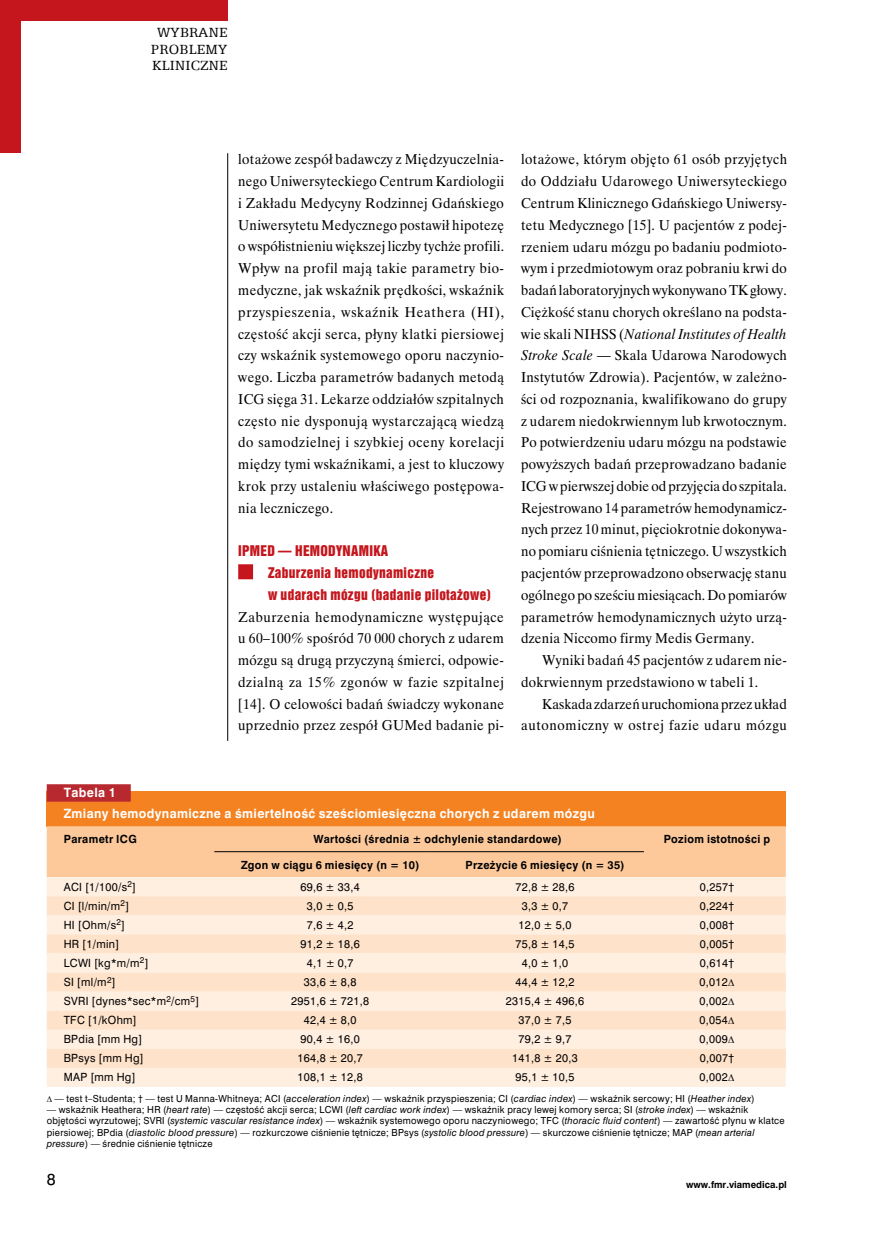
<style>
.page{position:relative;width:872px;height:1234px;background:#fff}
.page>*{position:absolute;margin:0;border:0;box-sizing:border-box;transform-origin:0 0}
.t1{font:15px/16.5px "Egyptian 505 EU";letter-spacing:.015em;color:#000;text-align:center}
.t2{font:15px "Swis 721 PL";color:#000}
.t3{font:14.25px/21.8px "Time Ibis EE";letter-spacing:.025em;color:#000;text-align:justify;scale:.95 1}
.t4{font:14.25px/21.8px "Time Ibis EE";letter-spacing:.005em;color:#000;text-align:right;scale:.95 1}
.t5{font:13.5px/21.8px "Swis 921 EU";letter-spacing:.025em;color:#c4161c}
.t6{font:700 12px/20.4px "Swis 721 PL";letter-spacing:.03em;color:#fff}
.t7{font:10.5px "Swis 721 PL";letter-spacing:.03em;color:#000}
.t8{font:700 10.5px "Swis 721 PL";letter-spacing:.03em;color:#000}
.t9{font:9px/11.1px "Swis 721 PL";letter-spacing:.03em;color:#000}
.t10{font:700 9px "Swis 721 PL";color:#000}
.s1{font-style:italic}
</style>
<div class="page">
<hr style="left:227px;top:153px;width:1px;height:1006px;background:#000">
<div style="left:0;top:0;width:227px;height:21px;background:#c4161c"></div>
<div style="left:0;top:0;width:21px;height:153px;background:#c4161c"></div>
<div style="left:224px;top:740px;width:8px;height:450px;background:#fff"></div>
<div style="left:238px;top:564px;width:15px;height:15px;background:#c4161c"></div>
<div style="left:47px;top:790px;width:739px;height:36px;background:#f58220"></div>
<div style="left:47px;top:826px;width:739px;height:50px;background:#fdc99b"></div>
<div style="left:47px;top:876px;width:739px;height:210px;background:#ffefe1"></div>
<svg style="left:47px;top:896px;width:739px;height:171px;background:#fee7d4"></svg>
<hr style="left:214px;top:851px;width:215px;height:1px;background:#000">
<hr style="left:429px;top:851px;width:215px;height:1px;background:#000">
<div style="left:47px;top:784px;width:84px;height:17px;background:#b8292f"></div>
<p class="t1" style="left:151px;top:24px;width:78px">WYBRANE<br>PROBLEMY<br>KLINICZNE</p>
<p class="t3" style="left:238px;top:148px;width:281px">lotażowe zespół badawczy z Międzyuczelnia&shy;nego Uniwersyteckiego Centrum Kardiologii i Zakładu Medycyny Rodzinnej Gdańskiego Uniwersytetu Medycznego postawił hipotezę o współistnieniu większej liczby tychże profili.<br>Wpływ na profil mają takie parametry bio&shy;medyczne, jak wskaźnik prędkości, wskaźnik przyspieszenia, wskaźnik Heathera (HI), częstość akcji serca, płyny klatki piersiowej czy wskaźnik systemowego oporu naczynio&shy;wego. Liczba parametrów badanych metodą ICG sięga 31. Lekarze oddziałów szpitalnych często nie dysponują wystarczającą wiedzą do samodzielnej i szybkiej oceny korelacji między tymi wskaźnikami, a jest to kluczowy krok przy ustaleniu właściwego postępowa&shy;nia leczniczego.</p>
<p class="t5" style="left:238px;top:539px;width:74px">IPMed — hemod</p>
<p class="t5" style="left:336px;top:539px;width:15px">ynami</p>
<p class="t5" style="left:268px;top:539px;width:225px;text-indent:105px">ka<br>Zaburzenia hemodynamiczne<br>w udarach mózgu (badanie pilotażowe)</p>
<p class="t3" style="left:238px;top:605px;width:281px">Zaburzenia hemodynamiczne występujące u 60–100% spośród 70 000 chorych z udarem mózgu są drugą przyczyną śmierci, odpowie&shy;dzialną za 15% zgonów w fazie szpitalnej [14]. O celowości badań świadczy wykonane uprzednio przez zespół GUMed badanie pi-</p>
<p class="t3" style="left:521px;top:148px;width:281px">lotażowe, którym objęto 61 osób przyjętych do Oddziału Udarowego Uniwersyteckiego Centrum Klinicznego Gdańskiego Uniwersy&shy;tetu Medycznego [15]. U pacjentów z podej&shy;rzeniem udaru mózgu po badaniu podmioto&shy;wym i przedmiotowym oraz pobraniu krwi do badań laboratoryjnych wykonywano TK głowy.<br>Ciężkość stanu chorych określano na podsta&shy;wie skali NIHSS (<span class="s1">National Institutes of Health Stroke Scale</span> — Skala Udarowa Narodowych Instytutów Zdrowia). Pacjentów, w zależno&shy;ści od rozpoznania, kwalifikowano do grupy z udarem niedokrwiennym lub krwotocznym.<br>Po potwierdzeniu udaru mózgu na podstawie powyższych badań przeprowadzano badanie ICG w pierwszej dobie od przyjęcia do szpitala.<br>Rejestrowano 14 parametrów hemodynamicz&shy;nych przez 10 minut, pięciokrotnie dokonywa&shy;no pomiaru ciśnienia tętniczego. U wszystkich pacjentów przeprowadzono obserwację stanu ogólnego po sześciu miesiącach. Do pomiarów parametrów hemodynamicznych użyto urzą&shy;dzenia Niccomo firmy Medis Germany.</p>
<p class="t3" style="left:521px;top:649px;width:281px;text-indent:21px">Wyniki badań 45 pacjentów z udarem nie&shy;dokrwiennym przedstawiono w tabeli 1.</p>
<p class="t4" style="left:521px;top:692px;width:281px">Kaskada zdarzeń uruchomiona przez układ autonomiczny w ostrej fazie udaru mózgu</p>
<p class="t6" style="left:64px;top:782px;width:532px">Tabela 1<br>Zmiany hemodynamiczne a śmiertelność sześciomiesięczna chorych z udarem mózgu</p>
<p class="t8" style="left:64px;top:832px;width:75px">Parametr ICG</p>
<p class="t8" style="left:313px;top:832px;width:250px">Wartości (średnia ± odchylenie standardowe)</p>
<p class="t8" style="left:663px;top:832px;width:108px">Poziom istotności p</p>
<p class="t8" style="left:241px;top:857px;width:180px">Zgon w ciągu 6 miesięcy (n = 10)</p>
<p class="t8" style="left:465px;top:857px;width:161px">Przeżycie 6 miesięcy (n = 35)</p>
<p class="t7" style="left:64px;top:879px;width:74px">ACI [1/100/s<sup>2</sup>]</p>
<p class="t7" style="left:301px;top:879px;width:61px">69,6 ± 33,4</p>
<p class="t7" style="left:515px;top:879px;width:61px">72,8 ± 28,6</p>
<p class="t7" style="left:700px;top:879px;width:36px">0,257†</p>
<p class="t7" style="left:64px;top:898px;width:67px">CI [l/min/m<sup>2</sup>]</p>
<p class="t7" style="left:307px;top:898px;width:48px">3,0 ± 0,5</p>
<p class="t7" style="left:522px;top:898px;width:48px">3,3 ± 0,7</p>
<p class="t7" style="left:700px;top:898px;width:36px">0,224†</p>
<p class="t7" style="left:64px;top:917px;width:63px">HI [Ohm/s<sup>2</sup>]</p>
<p class="t7" style="left:307px;top:917px;width:48px">7,6 ± 4,2</p>
<p class="t7" style="left:518px;top:917px;width:54px">12,0 ± 5,0</p>
<p class="t7" style="left:700px;top:917px;width:36px">0,008†</p>
<p class="t7" style="left:64px;top:936px;width:57px">HR [1/min]</p>
<p class="t7" style="left:301px;top:936px;width:61px">91,2 ± 18,6</p>
<p class="t7" style="left:515px;top:936px;width:61px">75,8 ± 14,5</p>
<p class="t7" style="left:700px;top:936px;width:36px">0,005†</p>
<p class="t7" style="left:64px;top:955px;width:86px">LCWI [kg*m/m<sup>2</sup>]</p>
<p class="t7" style="left:307px;top:955px;width:48px">4,1 ± 0,7</p>
<p class="t7" style="left:522px;top:955px;width:48px">4,0 ± 1,0</p>
<p class="t7" style="left:700px;top:955px;width:36px">0,614†</p>
<p class="t7" style="left:64px;top:974px;width:53px">SI [ml/m<sup>2</sup>]</p>
<p class="t7" style="left:304px;top:974px;width:54px">33,6 ± 8,8</p>
<p class="t7" style="left:515px;top:974px;width:61px">44,4 ± 12,2</p>
<p class="t7" style="left:699px;top:974px;width:36px">0,012∆</p>
<p class="t7" style="left:64px;top:993px;width:137px">SVRI [dynes*sec*m<sup>2</sup>/cm<sup>5</sup>]</p>
<p class="t7" style="left:291px;top:993px;width:80px">2951,6 ± 721,8</p>
<p class="t7" style="left:506px;top:993px;width:80px">2315,4 ± 496,6</p>
<p class="t7" style="left:699px;top:993px;width:36px">0,002∆</p>
<p class="t7" style="left:64px;top:1013px;width:75px">TFC [1/kOhm]</p>
<p class="t7" style="left:304px;top:1013px;width:54px">42,4 ± 8,0</p>
<p class="t7" style="left:518px;top:1013px;width:54px">37,0 ± 7,5</p>
<p class="t7" style="left:699px;top:1013px;width:36px">0,054∆</p>
<p class="t7" style="left:64px;top:1032px;width:80px">BPdia [mm Hg]</p>
<p class="t7" style="left:301px;top:1032px;width:61px">90,4 ± 16,0</p>
<p class="t7" style="left:518px;top:1032px;width:54px">79,2 ± 9,7</p>
<p class="t7" style="left:699px;top:1032px;width:36px">0,009∆</p>
<p class="t7" style="left:64px;top:1051px;width:82px">BPsys [mm Hg]</p>
<p class="t7" style="left:297px;top:1051px;width:67px">164,8 ± 20,7</p>
<p class="t7" style="left:512px;top:1051px;width:67px">141,8 ± 20,3</p>
<p class="t7" style="left:700px;top:1051px;width:36px">0,007†</p>
<p class="t7" style="left:64px;top:1070px;width:73px">MAP [mm Hg]</p>
<p class="t7" style="left:297px;top:1070px;width:67px">108,1 ± 12,8</p>
<p class="t7" style="left:515px;top:1070px;width:61px">95,1 ± 10,5</p>
<p class="t7" style="left:699px;top:1070px;width:36px">0,002∆</p>
<p class="t9" style="left:47px;top:1092px;width:709px">∆ — test t–Studenta; † — test U Manna-Whitneya; ACI (<span class="s1">acceleration index</span>) — wskaźnik przyspieszenia; CI (<span class="s1">cardiac index</span>) — wskaźnik sercowy; HI (<span class="s1">Heather index</span>)</p>
<p class="t9" style="left:47px;top:1103px;width:739px">— wskaźnik Heathera; HR (<span class="s1">heart rate</span>) — częstość akcji serca; LCWI (<span class="s1">left cardiac work index</span>) — wskaźnik pracy lewej komory serca; SI (<span class="s1">stroke index</span>) — wskaźnik objętości wyrzutowej; SVRI (<span class="s1">systemic vascular resistance index</span>) — wskaźnik systemowego oporu naczyniowego; TFC (<span class="s1">thoracic fluid content</span>) — zawartość płynu w klatce piersiowej; BPdia (<span class="s1">diastolic blood pressure</span>) — rozkurczowe ciśnienie tętnicze; BPsys (<span class="s1">systolic blood pressure</span>) — skurczowe ciśnienie tętnicze; MAP (<span class="s1">mean arterial pressure</span>) — średnie ciśnienie tętnicze</p>
<p class="t2" style="left:47px;top:1169px;width:10px">8</p>
<p class="t10" style="left:686px;top:1178px;width:102px">www.fmr.viamedica.pl</p>
</div>
